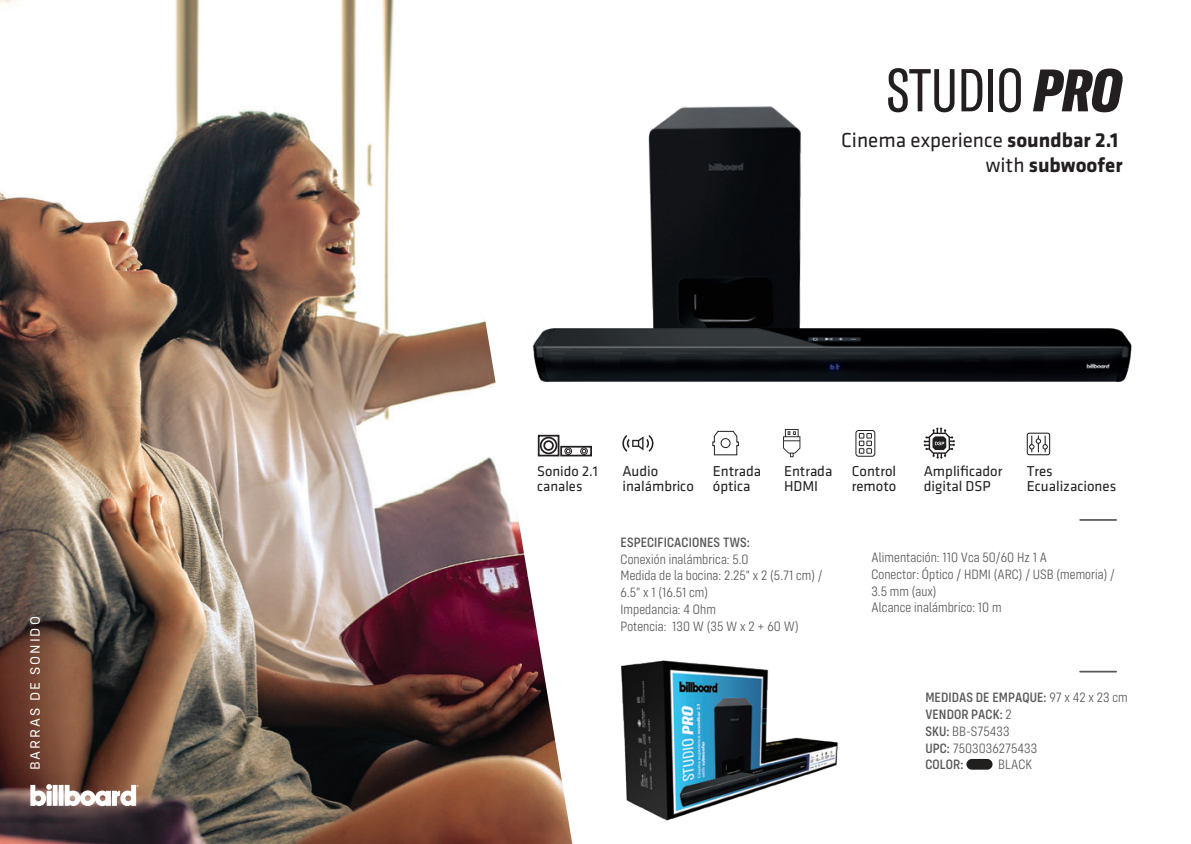
<style>
.page{position:relative;width:1191px;height:844px;background:#fff}
.page>*{position:absolute;margin:0;border:0;box-sizing:border-box;transform-origin:0 0}
.t1{font:extra-condensed 59.5px "GT America";color:#231f20}
.t2{font:21px/25.2px "Klavika";color:#231f20;text-align:right}
.t3{font:14.88px/14.5px "Klavika";color:#231f20}
.t4{font:14.53px/14.2px "Klavika";color:#231f20}
.t5{font:300 14px/16.8px "Config Condensed";letter-spacing:.005em;color:#58595b}
.t6{font:500 14px/16.8px "Config Condensed";letter-spacing:.005em;color:#58595b}
.t7{font:14px "Config";letter-spacing:.14em;color:#fff}
.s1{font-weight:900;font-style:italic;font-size:58.8px}
.s2{font-weight:700}
.s3{font-weight:300}
</style>
<div class="page">
<img style="left:0;top:0;width:572px;height:843px">
<div style="left:966px;top:758px;width:26px;height:11px;background:#211e1e;border-radius:5px"></div>
<hr style="left:1080px;top:519px;width:36px;height:1px;background:#58595b">
<hr style="left:1080px;top:670px;width:36px;height:2px;background:#58595b">
<svg style="left:30px;top:783px;width:109px;height:22px"></svg>
<img style="left:648px;top:106px;width:153px;height:211px">
<img style="left:526px;top:317px;width:606px;height:76px">
<svg style="left:855px;top:430px;width:20px;height:26px"></svg>
<svg style="left:622px;top:435px;width:31px;height:16px"></svg>
<svg style="left:923px;top:427px;width:32px;height:31px"></svg>
<svg style="left:1026px;top:432px;width:24px;height:23px"></svg>
<div style="left:540px;top:436px;width:17px;height:18px;border:2px solid #231f20;border-radius:50%"></div>
<div style="left:543px;top:440px;width:11px;height:10px;border:2px solid #231f20;border-radius:50%"></div>
<div style="left:564px;top:447px;width:8px;height:8px;border:1px solid #231f20;border-radius:50%"></div>
<svg style="left:566px;top:449px;width:4px;height:4px"></svg>
<div style="left:580px;top:447px;width:8px;height:8px;border:1px solid #231f20;border-radius:50%"></div>
<svg style="left:582px;top:448px;width:4px;height:5px"></svg>
<div style="left:538px;top:434px;width:21px;height:22px;border:2px solid #231f20"></div>
<div style="left:560px;top:445px;width:32px;height:11px;border:2px solid #231f20"></div>
<svg style="left:712px;top:430px;width:27px;height:25px"></svg>
<svg style="left:783px;top:429px;width:17px;height:28px"></svg>
<img style="left:567px;top:575px;width:271px;height:268px">
<p class="t7" style="left:27px;top:770px;width:155px;rotate:-90deg">BARRAS DE SONIDO</p>
<h1 class="t1" style="left:886px;top:56px;width:236px">STUDIO <span class="s1">PRO</span></h1>
<h2 class="t2" style="left:841px;top:128px;width:283px">Cinema experience <span class="s2">soundbar 2.1 </span>with <span class="s2">subwoofer</span></h2>
<p class="t3" style="left:622px;top:464px;width:73px">Audio inalámbrico</p>
<p class="t3" style="left:923px;top:464px;width:80px">Amplificador digital DSP</p>
<p class="t3" style="left:1026px;top:464px;width:91px">Tres<br>Ecualizaciones</p>
<p class="t3" style="left:852px;top:464px;width:46px">Control remoto</p>
<p class="t4" style="left:537px;top:464px;width:62px">Sonido 2.1 canales</p>
<p class="t3" style="left:713px;top:464px;width:50px">Entrada óptica</p>
<p class="t3" style="left:784px;top:464px;width:50px">Entrada<br>HDMI</p>
<p class="t6" style="left:620px;top:533px;width:131px">ESPECIFICACIONES TWS:</p>
<p class="t5" style="left:620px;top:550px;width:203px">Conexión inalámbrica: 5.0<br>Medida de la bocina: 2.25" x 2 (5.71 cm) /<br>6.5" x 1 (16.51 cm)<br>Impedancia: 4 Ohm<br>Potencia: 130 W (35 W x 2 + 60 W)</p>
<p class="t5" style="left:871px;top:548px;width:245px">Alimentación: 110 Vca 50/60 Hz 1 A<br>Conector: Óptico / HDMI (ARC) / USB (memoria) /<br>3.5 mm (aux)<br>Alcance inalámbrico: 10 m</p>
<p class="t6" style="left:925px;top:688px;width:204px">MEDIDAS DE EMPAQUE: <span class="s3">97 x 42 x 23 cm<br></span>VENDOR PACK: <span class="s3">2<br></span>SKU: <span class="s3">BB-S75433<br></span>UPC: <span class="s3">7503036275433</span></p>
<p class="t6" style="left:925px;top:756px;width:39px">COLOR:</p>
<p class="t5" style="left:998px;top:756px;width:36px">BLACK</p>
</div>
